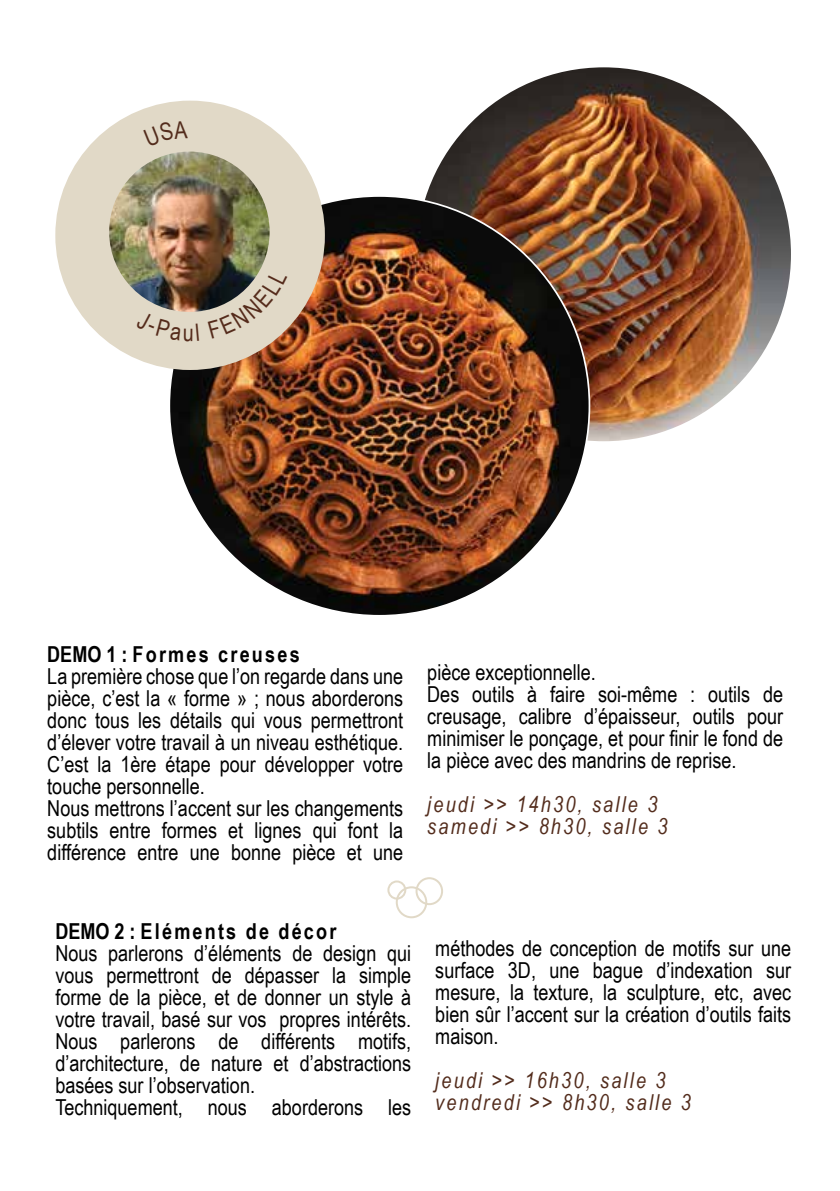
<style>
.page{position:relative;width:840px;height:1191px;background:#fff}
.page>*{position:absolute;margin:0;border:0;box-sizing:border-box;transform-origin:0 0}
.t1{font:22px/22px "Arial Narrow";color:#000}
.t2{font:italic 22px/22px "Arial Narrow";letter-spacing:.1em;color:#532c1c}
.t3{font:700 22px "Arial Narrow";letter-spacing:.1em;color:#000}
</style>
<div class="page">
<img style="left:425px;top:69px;width:364px;height:371px">
<img style="left:169px;top:196px;width:420px;height:420px;border-radius:210px">
<div style="left:85px;top:130px;width:210px;height:211px;background:#e1d9c7;border-radius:50%"></div>
<div style="left:55px;top:101px;width:270px;height:269px;border:59px solid #e1d9c7;border-radius:50%"></div>
<img style="left:109px;top:152px;width:160px;height:160px;border-radius:80px">
<div style="left:415px;top:877px;width:28px;height:28px;border:2px solid #e1d9c7;border-radius:50%"></div>
<div style="left:395px;top:886px;width:32px;height:32px;border:2px solid #e1d9c7;border-radius:50%"></div>
<div style="left:387px;top:880px;width:19px;height:19px;border:2px solid #e1d9c7;border-radius:50%"></div>
<svg style="left:136px;top:311px;width:63px;height:30px"></svg>
<svg style="left:208px;top:269px;width:79px;height:69px"></svg>
<svg style="left:143px;top:121px;width:45px;height:25px"></svg>
<p class="t3" style="left:47px;top:638px;width:254px">DEMO 1 : Formes creuses</p>
<p class="t1" style="left:47px;top:665px;width:357px">La première chose que l’on regarde dans une pièce, c’est la « forme » ; nous aborderons donc tous les détails qui vous permettront d’élever votre travail à un niveau esthétique.<br>C’est la 1ère étape pour développer votre touche personnelle.<br>Nous mettrons l’accent sur les changements subtils entre formes et lignes qui font la différence entre une bonne pièce et une</p>
<p class="t1" style="left:427px;top:660px;width:357px">pièce exceptionnelle.<br>Des outils à faire soi-même : outils de creusage, calibre d’épaisseur, outils pour minimiser le ponçage, et pour finir le fond de la pièce avec des mandrins de reprise.</p>
<p class="t2" style="left:427px;top:792px;width:241px">jeudi &gt;&gt; 14h30, salle 3 samedi &gt;&gt; 8h30, salle 3</p>
<p class="t3" style="left:55px;top:914px;width:282px">DEMO 2 : Eléments de décor</p>
<p class="t1" style="left:55px;top:941px;width:357px">Nous parlerons d’éléments de design qui vous permettront de dépasser la simple forme de la pièce, et de donner un style à votre travail, basé sur vos propres intérêts.<br>Nous parlerons de différents motifs, d’architecture, de nature et d’abstractions basées sur l’observation.<br>Techniquement, nous aborderons les</p>
<p class="t1" style="left:435px;top:936px;width:357px;text-align:justify">méthodes de conception de motifs sur une surface 3D, une bague d’indexation sur mesure, la texture, la sculpture, etc, avec bien sûr l’accent sur la création d’outils faits maison.</p>
<p class="t2" style="left:435px;top:1069px;width:257px">jeudi &gt;&gt; 16h30, salle 3 vendredi &gt;&gt; 8h30, salle 3</p>
</div>
